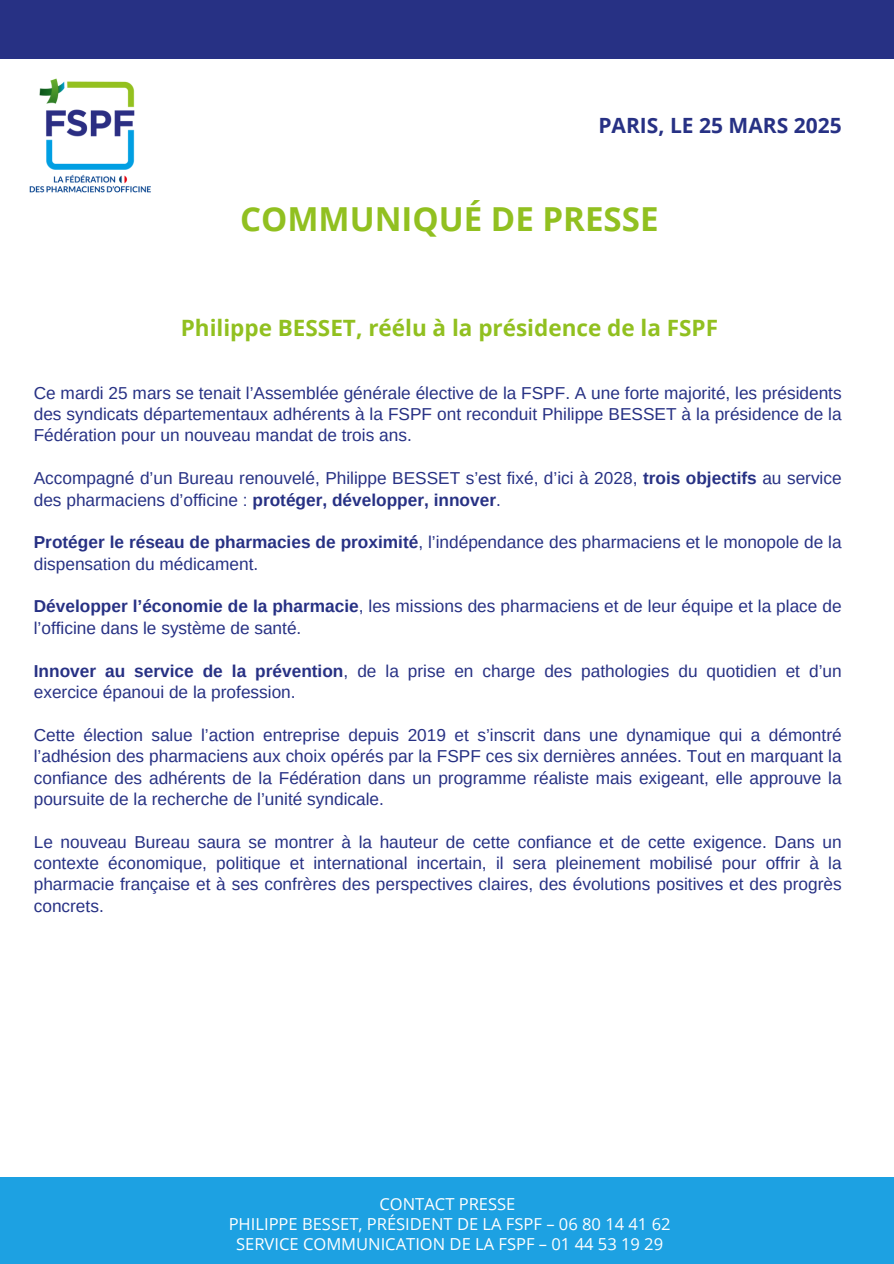
<style>
.page{position:relative;width:894px;height:1264px;background:#fff}
.page>*{position:absolute;margin:0;border:0;box-sizing:border-box;transform-origin:0 0}
.t1{font:700 33px "Open Sans";color:#91c020}
.t2{font:700 22.5px "Open Sans";color:#91c020}
.t3{font:700 21px "Open Sans";color:#273184}
.t4{font:17.25px/21.3px "Arimo";color:#273184}
.t5{font:16.5px/20.2px "Open Sans";color:#fff;text-align:center}
.s1{font-weight:700}
</style>
<div class="page">
<div style="left:0;top:0;width:893px;height:59px;background:#273184"></div>
<img style="left:29px;top:79px;width:122px;height:114px">
<div style="left:0;top:1177px;width:893px;height:86px;background:#1da1e2"></div>
<p class="t3" style="left:598px;top:111px;width:245px">PARIS, LE 25 MARS 2025</p>
<p class="t1" style="left:240px;top:196px;width:420px">COMMUNIQUÉ DE PRESSE</p>
<p class="t2" style="left:181px;top:312px;width:538px">Philippe BESSET, réélu à la présidence de la FSPF</p>
<h1 class="t4" style="left:34px;top:382px;width:809px;text-align:justify">Ce mardi 25 mars se tenait l’Assemblée générale élective de la FSPF. A une forte majorité, les présidents des syndicats départementaux adhérents à la FSPF ont reconduit Philippe BESSET à la présidence de la Fédération pour un nouveau mandat de trois ans.</h1>
<h3 class="t4" style="left:34px;top:467px;width:809px">Accompagné d’un Bureau renouvelé, Philippe BESSET s’est fixé, d’ici à 2028, <span class="s1">trois objectifs</span> au service des pharmaciens d’officine : <span class="s1">protéger, développer, innover</span>.</h3>
<p class="t4" style="left:34px;top:531px;width:809px"><span class="s1">Protéger le réseau de pharmacies de proximité</span>, l’indépendance des pharmaciens et le monopole de la dispensation du médicament.</p>
<p class="t4" style="left:34px;top:596px;width:809px"><span class="s1">Développer l’économie de la pharmacie</span>, les missions des pharmaciens et de leur équipe et la place de l’officine dans le système de santé.</p>
<p class="t4" style="left:34px;top:660px;width:809px"><span class="s1">Innover au service de la prévention</span>, de la prise en charge des pathologies du quotidien et d’un exercice épanoui de la profession.</p>
<p class="t4" style="left:34px;top:724px;width:809px;text-align:justify">Cette élection salue l’action entreprise depuis 2019 et s’inscrit dans une dynamique qui a démontré l’adhésion des pharmaciens aux choix opérés par la FSPF ces six dernières années. Tout en marquant la confiance des adhérents de la Fédération dans un programme réaliste mais exigeant, elle approuve la poursuite de la recherche de l’unité syndicale.</p>
<p class="t4" style="left:34px;top:831px;width:809px;text-align:justify">Le nouveau Bureau saura se montrer à la hauteur de cette confiance et de cette exigence. Dans un contexte économique, politique et international incertain, il sera pleinement mobilisé pour offrir à la pharmacie française et à ses confrères des perspectives claires, des évolutions positives et des progrès concrets.</p>
<h2 class="t5" style="left:229px;top:1193px;width:443px">CONTACT PRESSE<br>PHILIPPE BESSET, PRÉSIDENT DE LA FSPF – 06 80 14 41 62<br>SERVICE COMMUNICATION DE LA FSPF – 01 44 53 19 29</h2>
</div>
